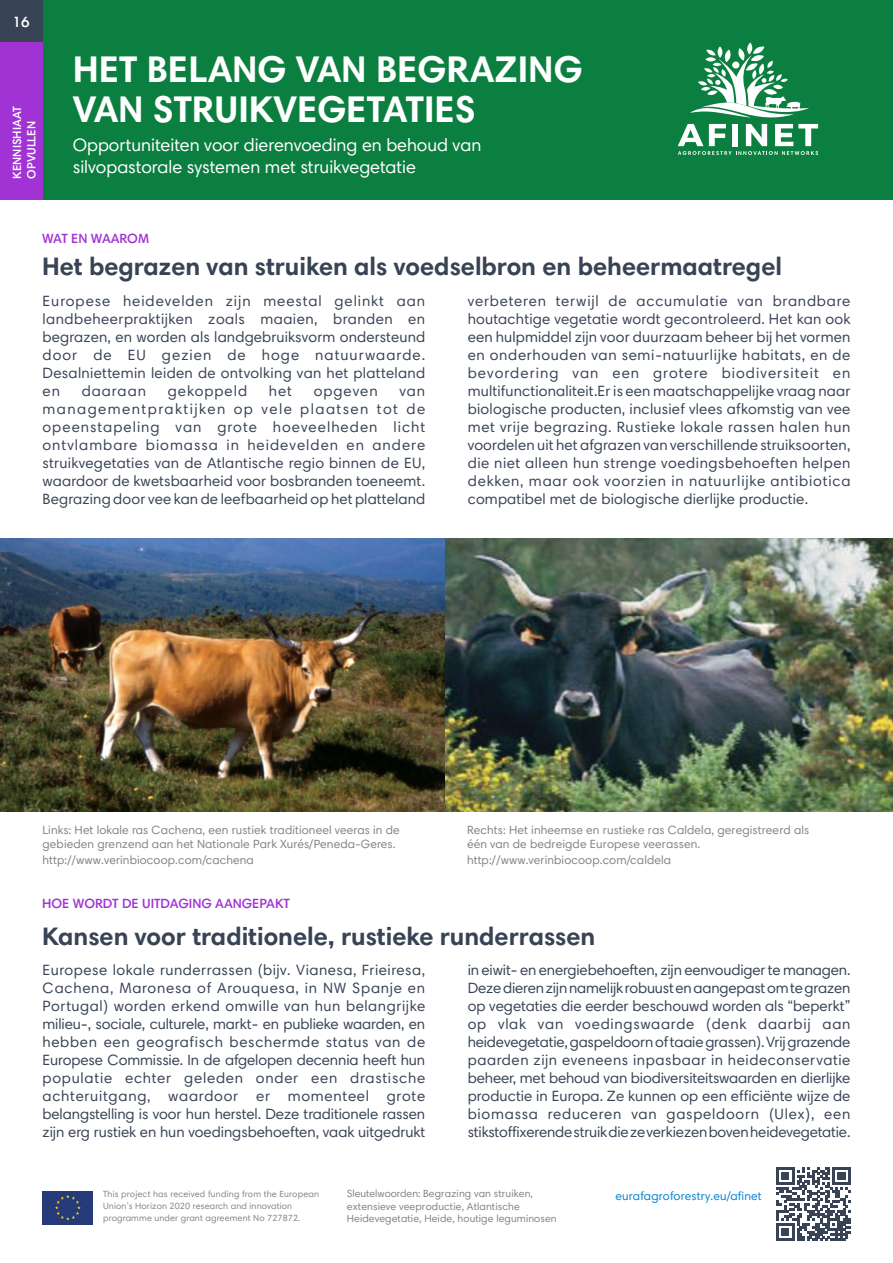
<style>
.page{position:relative;width:893px;height:1263px;background:#fff}
.page>*{position:absolute;margin:0;border:0;box-sizing:border-box;transform-origin:0 0}
.t1{font:700 37.5px/40.5px "Harmonia Sans Pro Cyr";color:#fff}
.t2{font:700 25.5px "Harmonia Sans Pro Cyr";color:#384355}
.t3{font:18px/22.5px "Harmonia Sans Pro Cyr";color:#fff}
.t4{font:15px/18px "Harmonia Sans Pro Cyr";letter-spacing:.01em;color:#384355;text-align:justify}
.t5{font:15px "Harmonia Sans Pro Cyr";letter-spacing:.065em;color:#384355}
.t6{font:600 15px "Harmonia Sans Pro Cyr";color:#fff}
.t7{font:600 13.5px "Harmonia Sans Pro Cyr";color:#a133d4}
.t8{font:12px/13.5px "Harmonia Sans Pro Cyr";letter-spacing:.01em;color:#808285}
.t9{font:12px "Harmonia Sans Pro Cyr";letter-spacing:.015em;color:#0083d5}
.t10{font:600 12px/14.4px "Harmonia Sans Pro Cyr";color:#fff}
.t11{font:10.5px/12.6px "Harmonia Sans Pro Cyr";letter-spacing:.01em;color:#808285}
.t12{font:9px/12px "Harmonia Sans Pro Cyr";letter-spacing:.015em;color:#808285}
.s1{color:#818385}
</style>
<div class="page">
<div style="left:0;top:0;width:893px;height:200px;background:#0b7f40"></div>
<div style="left:0;top:0;width:43px;height:43px;background:#384355"></div>
<img style="left:0;top:538px;width:893px;height:273px">
<svg style="left:776px;top:1167px;width:74px;height:74px"></svg>
<div style="left:42px;top:1191px;width:51px;height:34px;background:#263a79"></div>
<svg style="left:55px;top:1195px;width:26px;height:25px"></svg>
<div style="left:0;top:43px;width:43px;height:157px;background:#a133d4"></div>
<svg style="left:678px;top:43px;width:140px;height:112px"></svg>
<p class="t6" style="left:13px;top:16px;width:19px">16</p>
<p class="t10" style="left:11px;top:179px;width:74px;rotate:-90deg">KENNISHIAAT<br>OPVULLEN</p>
<h1 class="t1" style="left:73px;top:53px;width:511px">HET BELANG VAN BEGRAZING<br>VAN STRUIKVEGETATIES</h1>
<p class="t3" style="left:73px;top:135px;width:410px">Opportuniteiten voor dierenvoeding en behoud van silvopastorale systemen met struikvegetatie</p>
<p class="t7" style="left:42px;top:234px;width:108px">WAT EN WAAROM</p>
<h2 class="t2" style="left:42px;top:256px;width:741px">Het begrazen van struiken als voedselbron en beheermaatregel</h2>
<p class="t4" style="left:43px;top:294px;width:384px">Europese heidevelden zijn meestal gelinkt aan landbeheerpraktijken zoals maaien, branden en begrazen, en worden als landgebruiksvorm ondersteund door de EU gezien de hoge natuurwaarde.<br>Desalniettemin leiden de ontvolking van het platteland en</p>
<p class="t5" style="left:82px;top:385px;width:66px">daaraan</p>
<p class="t5" style="left:168px;top:385px;width:81px">gekoppeld</p>
<p class="t4" style="left:269px;top:384px;width:25px">het</p>
<p class="t5" style="left:314px;top:385px;width:65px">opgeven</p>
<p class="t4" style="left:43px;top:384px;width:384px;text-indent:357px">van managementpraktijken op vele plaatsen tot de opeenstapeling van grote hoeveelheden licht ontvlambare biomassa in heidevelden en andere struikvegetaties van de Atlantische regio binnen de EU, waardoor de kwetsbaarheid voor bosbranden toeneemt.<br>Begrazing door vee kan de leefbaarheid op het platteland</p>
<p class="t4" style="left:468px;top:294px;width:384px">verbeteren terwijl de accumulatie van brandbare houtachtige vegetatie wordt gecontroleerd. Het kan ook een hulpmiddel zijn voor duurzaam beheer bij het vormen en onderhouden van semi-natuurlijke habitats, en de bevordering van een grotere biodiversiteit en multifunctionaliteit.Er is een maatschappelijke vraag naar biologische producten, inclusief vlees afkomstig van vee met vrije begrazing. Rustieke lokale rassen halen hun voordelen uit het afgrazen van verschillende struiksoorten, die niet alleen hun strenge voedingsbehoeften helpen dekken, maar ook voorzien in natuurlijke antibiotica compatibel met de biologische dierlijke productie.</p>
<p class="t8" style="left:43px;top:825px;width:359px">Links: Het lokale ras Cachena, een rustiek traditioneel veeras in de gebieden grenzend aan het Nationale Park Xurés/Peneda-Geres.</p>
<p class="t8" style="left:43px;top:855px;width:213px">http://www.verinbiocoop.com/cachena</p>
<p class="t7" style="left:42px;top:898px;width:249px">HOE WORDT DE UITDAGING AANGEPAKT</p>
<p class="t8" style="left:467px;top:825px;width:344px">Rechts: Het inheemse en rustieke ras Caldela, geregistreerd als één van de bedreigde Europese veerassen.</p>
<p class="t8" style="left:467px;top:855px;width:206px">http://www.verinbiocoop.com/caldela</p>
<h2 class="t2" style="left:42px;top:926px;width:555px">Kansen voor traditionele, rustieke runderrassen</h2>
<p class="t4" style="left:43px;top:962px;width:384px">Europese lokale runderrassen (bijv. Vianesa, Frieiresa, Cachena, Maronesa of Arouquesa, in NW Spanje en Portugal) worden erkend omwille van hun belangrijke milieu-, sociale, culturele, markt- en publieke waarden, en hebben een geografisch beschermde status van de Europese Commissie. In de afgelopen decennia heeft hun populatie echter geleden onder een drastische achteruitgang, waardoor er momenteel grote belangstelling is voor hun herstel. Deze traditionele rassen zijn erg rustiek en hun voedingsbehoeften, vaak uitgedrukt</p>
<p class="t4" style="left:468px;top:962px;width:384px">in eiwit- en energiebehoeften, zijn eenvoudiger te managen.<br>Dezedierenzijnnamelijk robuustenaangepastom tegrazen op vegetaties die eerder beschouwd worden als “beperkt” op vlak van voedingswaarde (denk daarbij aan heidevegetatie,gaspeldoornof taaiegrassen).Vrijgrazende paarden zijn eveneens inpasbaar in heideconservatie beheer, met behoud van biodiversiteitswaarden en dierlijke productie in Europa. Ze kunnen op een efficiënte wijze de biomassa reduceren van gaspeldoorn (Ulex), een stikstoffixerendestruikdiezeverkiezenbovenheidevegetatie.</p>
<p class="t12" style="left:103px;top:1189px;width:217px">This project has received funding from the European<br>Union’s Horizon 2020 research and innovation programme under grant agreement No 727872.</p>
<p class="t11" style="left:347px;top:1188px;width:211px"><span class="s1">Sleutelwoorden:</span> Begrazing van struiken, extensieve veeproductie, Atlantische<br>Heidevegetatie, Heide, houtige leguminosen</p>
<p class="t9" style="left:616px;top:1191px;width:148px">eurafagroforestry.eu/afinet</p>
</div>
